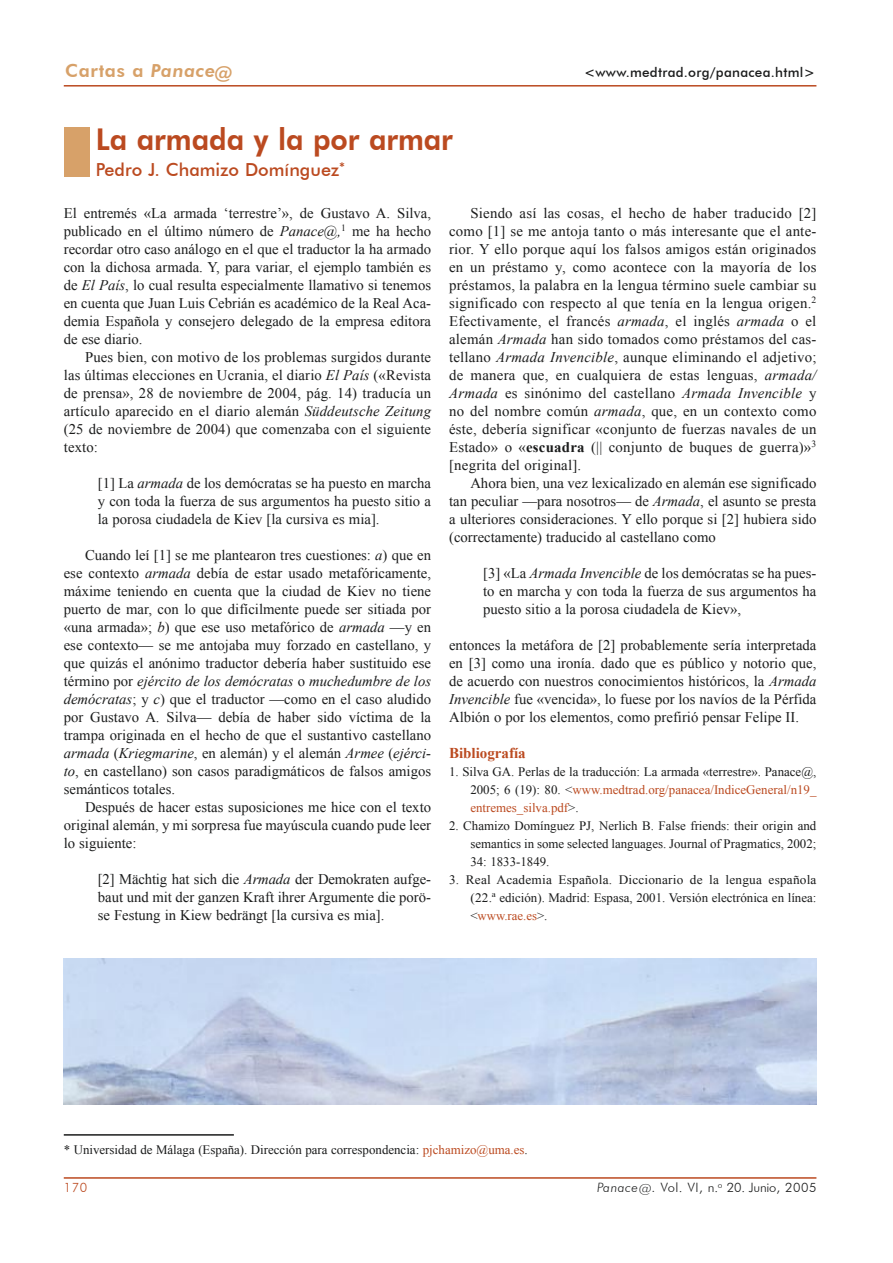
<style>
.page{position:relative;width:893px;height:1263px;background:#fff}
.page>*{position:absolute;margin:0;border:0;box-sizing:border-box;transform-origin:0 0}
._2__Titulos_ocres{font:800 30px "Futura BT";color:#bb4a20;scale:.95 1}
._2__Titulo_autor_ocre{font:500 18px "Futura BT";color:#bb4a20}
.t1{font:800 18px "Futura BT";letter-spacing:.04em;color:#d7a169}
._8__Bibliografia_titulo{font:700 15px "Times New Roman";color:#bb4a20}
._1__Texto_Normal{font:14.7px/18px "Times New Roman";color:#1b1c1c;text-align:justify}
._1__Texto_1º_Parrafo{font:14.7px/18px "Times New Roman";color:#1b1c1c;text-align:justify}
._7__Cita_I{font:14.7px/18px "Times New Roman";color:#1b1c1c;text-align:justify}
.t2{font:500 13.5px "Futura BT";letter-spacing:.02em;color:#1b1c1c}
._8__Bibliografia{font:12.9px/18px "Times New Roman";color:#1b1c1c;text-align:justify}
._5__Notas_a_pie_de_pagina{font:12.9px "Times New Roman";color:#1b1c1c}
.t3{font:300 12.9px "Futura BT";letter-spacing:-.015em;color:#1b1c1c}
.t4{font:300 12.9px "Futura BT";color:#bb4a20}
._8__Bibliografia-2{font:12.75px "Times New Roman";color:#bb4a20}
.s1{font-style:italic}
.s2{font-weight:700}
.s3{color:#bb4a20}
.s4{font-size:12.9px;color:#1b1c1c}
</style>
<div class="page">
<div style="left:64px;top:128px;width:25px;height:49px;background:#d7a169"></div>
<hr style="left:64px;top:1134px;width:170px;height:2px;background:#1b1c1c">
<hr style="left:64px;top:1177px;width:752px;height:2px;background:#bb4a20">
<hr style="left:64px;top:85px;width:752px;height:2px;background:#bb4a20">
<p class="t1" style="left:65px;top:59px;width:169px">Cartas a <span class="s1">Panace@</span></p>
<p class="t2" style="left:584px;top:64px;width:232px">&lt;www.medtrad.org/panacea.html&gt;</p>
<p class="_2__Titulos_ocres" style="left:96px;top:121px;width:377px">La armada y la por armar</p>
<p class="_2__Titulo_autor_ocre" style="left:96px;top:159px;width:251px">Pedro J. Chamizo Domínguez<sup>*</sup></p>
<p class="_1__Texto_1º_Parrafo" style="left:64px;top:203px;width:369px">El entremés «La armada ‘terrestre’», de Gustavo A. Silva, publicado en el último número de <span class="s1">Panace@,</span><sup>1</sup> me ha hecho recordar otro caso análogo en el que el traductor la ha armado con la dichosa armada. Y, para variar, el ejemplo también es de <span class="s1">El País</span>, lo cual resulta especialmente llamativo si tenemos en cuenta que Juan Luis Cebrián es académico de la Real Aca&shy;demia Española y consejero delegado de la empresa editora de ese diario.</p>
<p class="_1__Texto_Normal" style="left:64px;top:347px;width:369px;text-indent:21px">Pues bien, con motivo de los problemas surgidos durante las últimas elecciones en Ucrania, el diario <span class="s1">El País</span> («Revista de prensa», 28 de noviembre de 2004, pág. 14) traducía un artículo aparecido en el diario alemán <span class="s1">Süddeutsche Zeitung </span>(25 de noviembre de 2004) que comenzaba con el siguiente texto:</p>
<p class="_7__Cita_I" style="left:98px;top:473px;width:335px">[1] La <span class="s1">armada</span> de los demócratas se ha puesto en marcha y con toda la fuerza de sus argumentos ha puesto sitio a la porosa ciudadela de Kiev [la cursiva es mia].</p>
<p class="_1__Texto_Normal" style="left:64px;top:545px;width:369px;text-indent:21px">Cuando leí [1] se me plantearon tres cuestiones: <span class="s1">a</span>) que en ese contexto <span class="s1">armada</span> debía de estar usado metafóricamente, máxime teniendo en cuenta que la ciudad de Kiev no tiene puerto de mar, con lo que difícilmente puede ser sitiada por «una armada»; <span class="s1">b</span>) que ese uso metafórico de <span class="s1">armada</span> —y en ese contexto— se me antojaba muy forzado en castellano, y que quizás el anónimo traductor debería haber sustituido ese término por <span class="s1">ejército de los demócratas</span> o <span class="s1">muchedumbre de los demócratas</span>; y <span class="s1">c</span>) que el traductor —como en el caso aludido por Gustavo A. Silva— debía de haber sido víctima de la trampa originada en el hecho de que el sustantivo castellano <span class="s1">armada</span> (<span class="s1">Kriegmarine</span>, en alemán) y el alemán <span class="s1">Armee</span> (<span class="s1">ejérci&shy;to</span>, en castellano) son casos paradigmáticos de falsos amigos semánticos totales.</p>
<p class="_1__Texto_Normal" style="left:64px;top:797px;width:369px;text-indent:21px">Después de hacer estas suposiciones me hice con el texto original alemán, y mi sorpresa fue mayúscula cuando pude leer lo siguiente:</p>
<p class="_7__Cita_I" style="left:98px;top:869px;width:335px">[2] Mächtig hat sich die <span class="s1">Armada</span> der Demokraten aufge&shy;baut und mit der ganzen Kraft ihrer Argumente die porö&shy;se Festung in Kiew bedrängt [la cursiva es mia].</p>
<p class="_1__Texto_Normal" style="left:449px;top:203px;width:369px;text-indent:21px">Siendo así las cosas, el hecho de haber traducido [2] como [1] se me antoja tanto o más interesante que el ante&shy;rior. Y ello porque aquí los falsos amigos están originados en un préstamo y, como acontece con la mayoría de los préstamos, la palabra en la lengua término suele cambiar su significado con respecto al que tenía en la lengua origen.<sup>2<br></sup>Efectivamente, el francés <span class="s1">armada</span>, el inglés <span class="s1">armada</span> o el alemán <span class="s1">Armada</span> han sido tomados como préstamos del cas&shy;tellano <span class="s1">Armada Invencible</span>, aunque eliminando el adjetivo; de manera que, en cualquiera de estas lenguas, <span class="s1">armada/ Armada</span> es sinónimo del castellano <span class="s1">Armada Invencible</span> y no del nombre común <span class="s1">armada</span>, que, en un contexto como éste, debería significar «conjunto de fuerzas navales de un Estado» o «<span class="s2">escuadra</span> (|| conjunto de buques de guerra)»<sup>3 </sup>[negrita del original].</p>
<p class="_1__Texto_Normal" style="left:449px;top:473px;width:369px;text-indent:21px">Ahora bien, una vez lexicalizado en alemán ese significado tan peculiar —para nosotros— de <span class="s1">Armada</span>, el asunto se presta a ulteriores consideraciones. Y ello porque si [2] hubiera sido (correctamente) traducido al castellano como</p>
<p class="_7__Cita_I" style="left:483px;top:563px;width:335px">[3] «La <span class="s1">Armada Invencible</span> de los demócratas se ha pues&shy;to en marcha y con toda la fuerza de sus argumentos ha puesto sitio a la porosa ciudadela de Kiev»,</p>
<p class="_1__Texto_1º_Parrafo" style="left:449px;top:635px;width:369px">entonces la metáfora de [2] probablemente sería interpretada en [3] como una ironía. dado que es público y notorio que, de acuerdo con nuestros conocimientos históricos, la <span class="s1">Armada Invencible</span> fue «vencida», lo fuese por los navíos de la Pérfida Albión o por los elementos, como prefirió pensar Felipe II.</p>
<p class="_8__Bibliografia_titulo" style="left:449px;top:742px;width:78px">Bibliografía</p>
<p class="_8__Bibliografia" style="left:470px;top:762px;width:348px;text-indent:-21px">1. Silva GA. Perlas de la traducción: La armada «terrestre». Panace@, 2005; 6 (19): 80. &lt;<span class="s3">www.medtrad.org/panacea/IndiceGeneral/n19_ entremes_silva.pdf</span>&gt;.</p>
<p class="_8__Bibliografia" style="left:470px;top:816px;width:348px;text-indent:-21px">2. Chamizo Domínguez PJ, Nerlich B. False friends: their origin and semantics in some selected languages. Journal of Pragmatics, 2002; 34: 1833-1849.</p>
<p class="_8__Bibliografia" style="left:449px;top:870px;width:369px;text-align:right">3. Real Academia Española. Diccionario de la lengua española (22.ª edición). Madrid: Espasa, 2001. Versión electrónica en línea:</p>
<p class="_8__Bibliografia-2" style="left:470px;top:907px;width:79px"><span class="s4">&lt;</span>www.rae.es<span class="s4">&gt;.</span></p>
<p class="_5__Notas_a_pie_de_pagina" style="left:64px;top:1141px;width:465px">* Universidad de Málaga (España). Dirección para correspondencia: <span class="s3">pjchamizo@uma.es</span>.</p>
<p class="t4" style="left:64px;top:1179px;width:25px">170</p>
<p class="t3" style="left:597px;top:1179px;width:221px"><span class="s1">Panace@.</span> Vol. VI, n.<sup>o</sup> 20. Junio, 2005</p>
</div>
